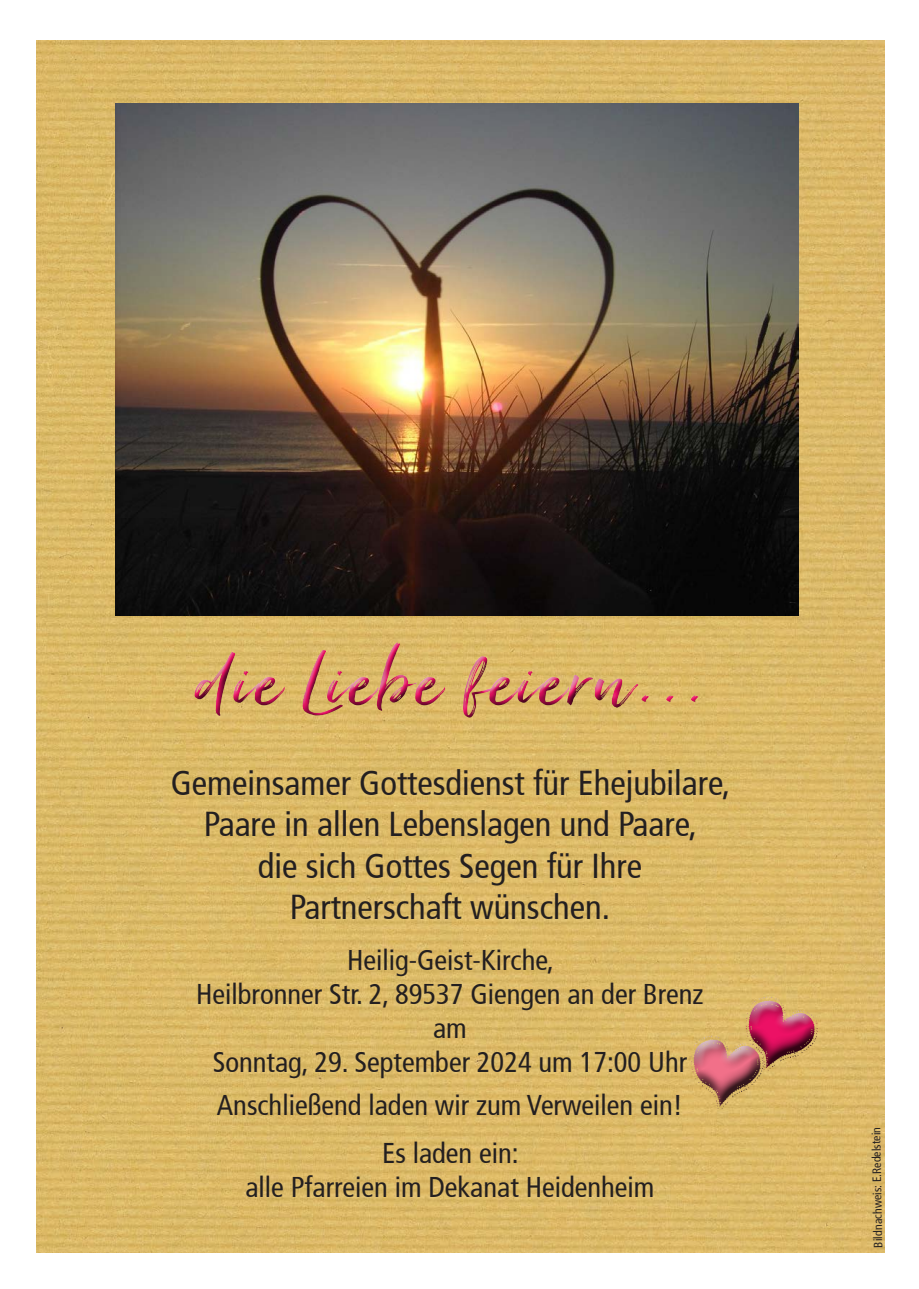
<style>
.page{position:relative;width:919px;height:1289px;background:#fff}
.page>*{position:absolute;margin:0;border:0;box-sizing:border-box;transform-origin:0 0}
.t1{font:94.5px "Just Lovely";letter-spacing:.02em;color:#ec1165;scale:1.21 1}
.t2{font:condensed 34.5px/41.4px "Frutiger";color:#231f20;text-align:center}
.t3{font:condensed 28.5px/34.2px "Frutiger";color:#231f20;text-align:center}
.t4{font:condensed 12px "Frutiger";color:#231f20}
</style>
<div class="page">
<img style="left:36px;top:40px;width:848px;height:1212px">
<img style="left:115px;top:103px;width:683px;height:512px">
<div style="left:179px;top:624px;width:533px;height:112px;background:#231f20;opacity:.5"></div>
<div style="left:183px;top:631px;width:523px;height:90px;background:#dbba66"></div>
<div style="left:186px;top:635px;width:522px;height:93px;background:#231f20;opacity:.75"></div>
<svg style="left:679px;top:972px;width:164px;height:160px;background:#d2b266"></svg>
<h1 class="t1" style="left:194px;top:624px;width:424px">die Liebe feiern...</h1>
<p class="t2" style="left:171px;top:762px;width:561px">Gemeinsamer Gottesdienst für Ehejubilare, Paare in allen Lebenslagen und Paare,<br>die sich Gottes Segen für Ihre Partnerschaft wünschen.</p>
<p class="t3" style="left:196px;top:942px;width:509px">Heilig-Geist-Kirche,<br>Heilbronner Str. 2, 89537 Giengen an der Brenz</p>
<p class="t3" style="left:213px;top:1011px;width:476px">am<br>Sonntag, 29. September 2024 um 17:00 Uhr</p>
<p class="t3" style="left:217px;top:1088px;width:467px">Anschließend laden wir zum Verweilen ein!</p>
<p class="t3" style="left:382px;top:1135px;width:138px">Es laden ein:</p>
<p class="t3" style="left:245px;top:1169px;width:410px">alle Pfarreien im Dekanat Heidenheim</p>
<p class="t4" style="left:871px;top:1247px;width:122px;rotate:-91deg">Bildnachweis: E.Redelstein</p>
</div>
